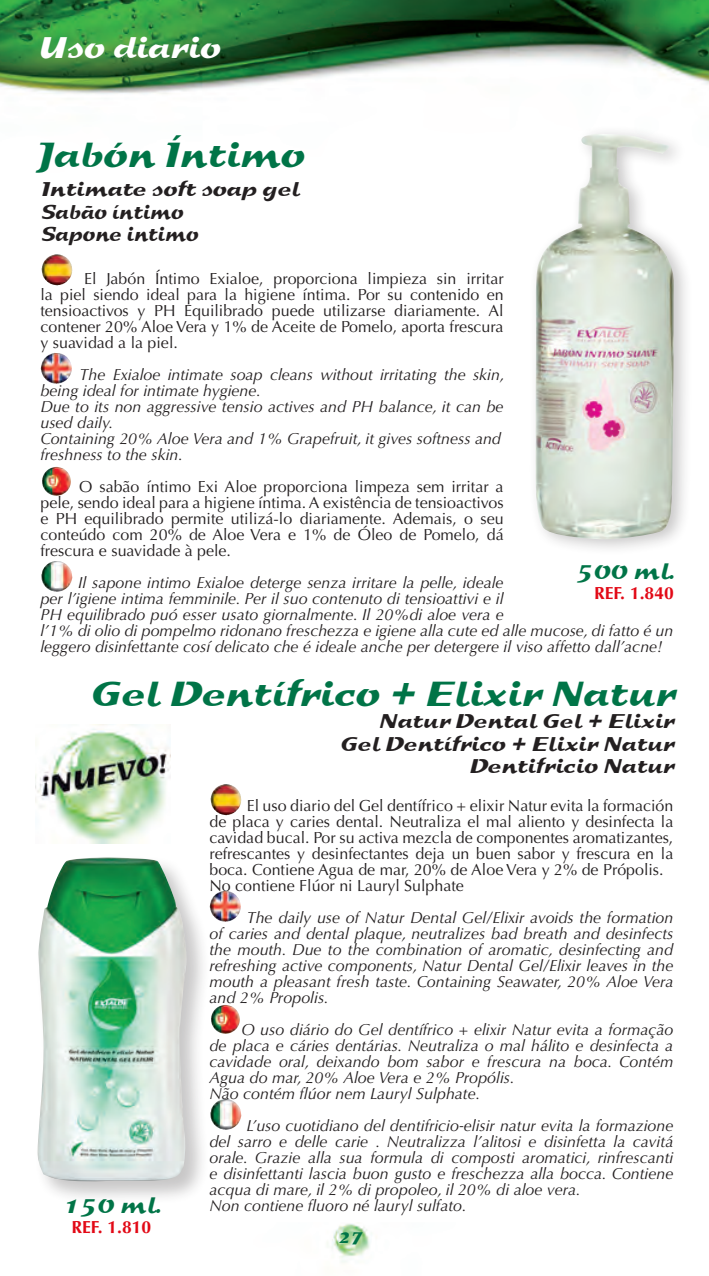
<style>
.page{position:relative;width:709px;height:1276px;background:#fff}
.page>*{position:absolute;margin:0;border:0;box-sizing:border-box;transform-origin:0 0}
.PRODUCTO{font:35px "Sprint";color:#007447}
.t1{font:30px "Sprint";color:#fff}
.t2{font:22.5px "Sprint";color:#007447}
.t3{font:20px "Sprint";color:#231f20}
.t4{font:20px "Sprint";color:#231f20;scale:.9 1}
.t5{font:700 17.5px "Optima LT Std";color:#e20916}
.t6{font:17.5px "Sprint";color:#007447}
.t7{font:italic 16px/16px "Optima LT Std";color:#231f20}
.t8{font:16px/16px "Optima LT Std";color:#231f20;text-align:justify}
</style>
<div class="page">
<img style="left:0;top:0;width:709px;height:1263px">
<div style="left:527px;top:124px;width:166px;height:432px;background:#231f20;opacity:.25"></div>
<img style="left:534px;top:134px;width:140px;height:406px">
<img style="left:41px;top:254px;width:31px;height:31px">
<img style="left:40px;top:353px;width:32px;height:31px">
<img style="left:42px;top:467px;width:29px;height:29px">
<img style="left:41px;top:561px;width:31px;height:31px">
<img style="left:210px;top:784px;width:31px;height:31px">
<img style="left:209px;top:891px;width:32px;height:31px">
<img style="left:211px;top:1005px;width:29px;height:29px">
<img style="left:210px;top:1099px;width:31px;height:31px">
<div style="left:34px;top:854px;width:175px;height:351px;background:#231f20;opacity:.25"></div>
<img style="left:38px;top:857px;width:148px;height:325px">
<img style="left:36px;top:724px;width:134px;height:120px">
<p class="t1" style="left:37px;top:29px;width:184px">Uso diario</p>
<p class="PRODUCTO" style="left:36px;top:133px;width:269px">Jabón Íntimo</p>
<p class="t3" style="left:40px;top:177px;width:260px">Intimate soft soap gel</p>
<p class="t4" style="left:40px;top:199px;width:160px">Sabão íntimo</p>
<p class="t4" style="left:40px;top:222px;width:176px">Sapone intimo</p>
<p class="t8" style="left:40px;top:270px;width:464px;text-indent:44px">El Jabón Íntimo Exialoe, proporciona limpieza sin irritar la piel siendo ideal para la higiene íntima. Por su contenido en tensioactivos y PH Equilibrado puede utilizarse diariamente. Al contener 20% Aloe Vera y 1% de Aceite de Pomelo, aporta frescura y suavidad a la piel.</p>
<p class="t7" style="left:40px;top:366px;width:465px;text-indent:39px">The Exialoe intimate soap cleans without irritating the skin, being ideal for intimate hygiene.</p>
<p class="t7" style="left:40px;top:398px;width:464px">Due to its non aggressive tensio actives and PH balance, it can be used daily.</p>
<p class="t7" style="left:40px;top:430px;width:462px">Containing 20% Aloe Vera and 1% Grapefruit, it gives softness and freshness to the skin.</p>
<p class="t8" style="left:40px;top:478px;width:465px;text-indent:39px">O sabão íntimo Exi Aloe proporciona limpeza sem irritar a pele, sendo ideal para a higiene íntima. A existência de tensioactivos e PH equilibrado permite utilizá-lo diariamente. Ademais, o seu conteúdo com 20% de Aloe Vera e 1% de Óleo de Pomelo, dá frescura e suavidade à pele.</p>
<p class="t7" style="left:40px;top:574px;width:634px;text-indent:38px">Il sapone intimo Exialoe deterge senza irritare la pelle, ideale<br>per l’igiene intima femminile. Per il suo contenuto di tensioattivi e il<br>PH equilibrado puó esser usato giornalmente. Il 20%di aloe vera e<br>l’1% di olio di pompelmo ridonano freschezza e igiene alla cute ed alle mucose, di fatto é un leggero disinfettante cosí delicato che é ideale anche per detergere il viso affetto dall’acne!</p>
<p class="PRODUCTO" style="left:89px;top:671px;width:585px">Gel Dentífrico + Elixir Natur</p>
<p class="t3" style="left:378px;top:708px;width:297px">Natur Dental Gel + Elixir</p>
<p class="t3" style="left:339px;top:731px;width:335px">Gel Dentífrico + Elixir Natur</p>
<p class="t3" style="left:468px;top:753px;width:206px">Dentifricio Natur</p>
<p class="t2" style="left:575px;top:557px;width:100px">500 ml.</p>
<p class="t5" style="left:594px;top:583px;width:81px">REF. 1.840</p>
<p class="t2" style="left:62px;top:1191px;width:100px">150 ml.</p>
<p class="t5" style="left:71px;top:1217px;width:81px">REF. 1.810</p>
<p class="t8" style="left:209px;top:797px;width:465px;text-indent:37px">El uso diario del Gel dentífrico + elixir Natur evita la formación de placa y caries dental. Neutraliza el mal aliento y desinfecta la cavidad bucal. Por su activa mezcla de componentes aromatizantes, refrescantes y desinfectantes deja un buen sabor y frescura en la boca. Contiene Agua de mar, 20% de Aloe Vera y 2% de Própolis.</p>
<p class="t8" style="left:209px;top:877px;width:256px">No contiene Flúor ni Lauryl Sulphate</p>
<p class="t7" style="left:209px;top:909px;width:465px;text-align:justify;text-indent:37px">The daily use of Natur Dental Gel/Elixir avoids the formation of caries and dental plaque, neutralizes bad breath and desinfects the mouth. Due to the combination of aromatic, desinfecting and refreshing active components, Natur Dental Gel/Elixir leaves in the mouth a pleasant fresh taste. Containing Seawater, 20% Aloe Vera and 2% Propolis.</p>
<p class="t7" style="left:209px;top:1021px;width:465px;text-align:justify;text-indent:32px">O uso diário do Gel dentífrico + elixir Natur evita a formação de placa e cáries dentárias. Neutraliza o mal hálito e desinfecta a cavidade oral, deixando bom sabor e frescura na boca. Contém Agua do mar, 20% Aloe Vera e 2% Propólis.</p>
<p class="t7" style="left:209px;top:1085px;width:272px">Não contém flúor nem Lauryl Sulphate.</p>
<p class="t7" style="left:209px;top:1117px;width:465px;text-align:justify;text-indent:37px">L’uso cuotidiano del dentifricio-elisir natur evita la formazione del sarro e delle carie . Neutralizza l’alitosi e disinfetta la cavitá orale. Grazie alla sua formula di composti aromatici, rinfrescanti e disinfettanti lascia buon gusto e freschezza alla bocca. Contiene acqua di mare, il 2% di propoleo, il 20% di aloe vera.</p>
<p class="t7" style="left:209px;top:1197px;width:258px">Non contiene fluoro né lauryl sulfato.</p>
<p class="t6" style="left:337px;top:1225px;width:27px">27</p>
</div>
